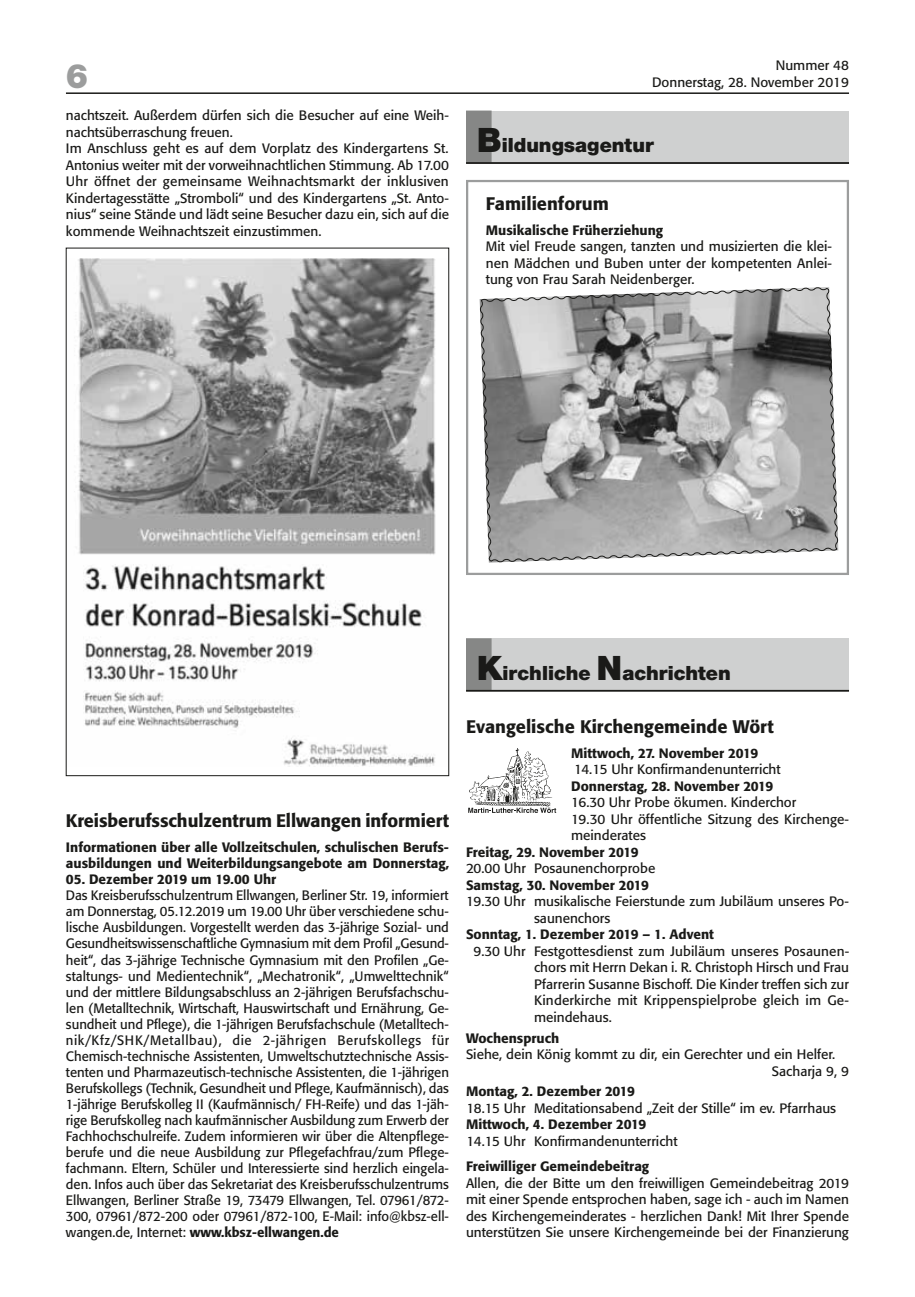
<style>
.page{position:relative;width:915px;height:1297px;background:#fff}
.page>*{position:absolute;margin:0;border:0;box-sizing:border-box;transform-origin:0 0}
.t1{font:900 36px "Nimbus Sans Novus T";color:#9c9d9d}
.t2{font:900 21px "Nimbus Sans Novus T";color:#1a1a18}
.t3{font:500 18px "Formata";letter-spacing:-.005em;color:#1a1a18}
.t4{font:13.5px/16.5px "Formata";color:#1a1a18}
.t5{font:500 13.5px/16px "Formata";color:#1a1a18}
.s1{font-size:36.15px}
.s2{font-weight:500}
</style>
<div class="page">
<hr style="left:66px;top:92px;width:782px;height:2px;background:#1a1a18">
<img style="left:74px;top:258px;width:362px;height:509px">
<div style="left:466px;top:111px;width:382px;height:51px;background:#cfd0d0"></div>
<div style="left:466px;top:111px;width:25px;height:52px;background:#868786"></div>
<hr style="left:466px;top:162px;width:382px;height:2px;background:#1a1a18">
<div style="left:466px;top:180px;width:382px;height:395px;background:#fff;border:2px solid #9c9d9d"></div>
<svg style="left:479px;top:287px;width:359px;height:276px;background:#a4a4a4"></svg>
<div style="left:466px;top:638px;width:382px;height:52px;background:#cfd0d0"></div>
<div style="left:466px;top:638px;width:25px;height:52px;background:#868786"></div>
<hr style="left:466px;top:690px;width:382px;height:2px;background:#1a1a18">
<svg style="left:468px;top:748px;width:88px;height:65px"></svg>
<h1 class="t1" style="left:66px;top:55px;width:24px">6</h1>
<p class="t4" style="left:651px;top:57px;width:198px;text-align:right">Nummer 48<br>Donnerstag, 28. November 2019</p>
<p class="t4" style="left:66px;top:107px;width:384px">nachtszeit. Außerdem dürfen sich die Besucher auf eine Weih&shy;nachtsüberraschung freuen.<br>Im Anschluss geht es auf dem Vorplatz des Kindergartens St.<br>Antonius weiter mit der vorweihnachtlichen Stimmung. Ab 17.00<br>Uhr öffnet der gemeinsame Weihnachtsmarkt der inklusiven Kindertagesstätte „Stromboli“ und des Kindergartens „St. Anto&shy;nius“ seine Stände und lädt seine Besucher dazu ein, sich auf die kommende Weihnachtszeit einzustimmen.</p>
<h2 class="t2" style="left:476px;top:133px;width:179px"><span class="s1">B</span>ildungsagentur</h2>
<h3 class="t3" style="left:485px;top:192px;width:125px">Familienforum</h3>
<p class="t5" style="left:485px;top:222px;width:179px">Musikalische Früherziehung</p>
<p class="t4" style="left:485px;top:238px;width:347px;text-align:justify">Mit viel Freude sangen, tanzten und musizierten die klei&shy;nen Mädchen und Buben unter der kompetenten Anlei&shy;tung von Frau Sarah Neidenberger.</p>
<h3 class="t3" style="left:66px;top:810px;width:384px">Kreisberufsschulzentrum Ellwangen informiert</h3>
<p class="t5" style="left:66px;top:839px;width:384px">Informationen über alle Vollzeitschulen, schulischen Berufs&shy;ausbildungen und Weiterbildungsangebote am Donnerstag,</p>
<p class="t5" style="left:66px;top:871px;width:212px">05. Dezember 2019 um 19.00 Uhr</p>
<p class="t4" style="left:66px;top:887px;width:384px;line-height:16px;text-align:justify">Das Kreisberufsschulzentrum Ellwangen, Berliner Str. 19, informiert am Donnerstag, 05.12.2019 um 19.00 Uhr über verschiedene schu&shy;lische Ausbildungen. Vorgestellt werden das 3-jährige Sozial- und Gesundheitswissenschaftliche Gymnasium mit dem Profil „Gesund&shy;heit“, das 3-jährige Technische Gymnasium mit den Profilen „Ge&shy;staltungs- und Medientechnik“, „Mechatronik“, „Umwelttechnik“ und der mittlere Bildungsabschluss an 2-jährigen Berufsfachschu&shy;len (Metalltechnik, Wirtschaft, Hauswirtschaft und Ernährung, Ge&shy;sundheit und Pflege), die 1-jährigen Berufsfachschule (Metalltech&shy;nik/Kfz/SHK/Metallbau), die 2-jährigen Berufskollegs für Chemisch-technische Assistenten, Umweltschutztechnische Assis&shy;tenten und Pharmazeutisch-technische Assistenten, die 1-jährigen Berufskollegs (Technik, Gesundheit und Pflege, Kaufmännisch), das 1-jährige Berufskolleg II (Kaufmännisch/ FH-Reife) und das 1-jäh&shy;rige Berufskolleg nach kaufmännischer Ausbildung zum Erwerb der Fachhochschulreife. Zudem informieren wir über die Altenpflege&shy;berufe und die neue Ausbildung zur Pflegefachfrau/zum Pflege&shy;fachmann. Eltern, Schüler und Interessierte sind herzlich eingela&shy;den. Infos auch über das Sekretariat des Kreisberufsschulzentrums Ellwangen, Berliner Straße 19, 73479 Ellwangen, Tel. 07961/872- 300, 07961/872-200 oder 07961/872-100, E-Mail: info@kbsz-ell&shy;wangen.de, Internet: <span class="s2">www.kbsz-ellwangen.de</span></p>
<h2 class="t2" style="left:476px;top:660px;width:255px"><span class="s1">K</span>irchliche <span class="s1">N</span>achrichten</h2>
<h3 class="t3" style="left:466px;top:715px;width:309px">Evangelische Kirchengemeinde Wört</h3>
<p class="t5" style="left:571px;top:745px;width:189px">Mittwoch, 27. November 2019</p>
<p class="t4" style="left:574px;top:761px;width:208px">14.15 Uhr Konfirmandenunterricht</p>
<p class="t5" style="left:571px;top:778px;width:204px">Donnerstag, 28. November 2019</p>
<p class="t4" style="left:571px;top:794px;width:279px">16.30 Uhr Probe ökumen. Kinderchor<br>19.30 Uhr öffentliche Sitzung des Kirchenge&shy;meinderates</p>
<p class="t5" style="left:466px;top:844px;width:174px">Freitag, 29. November 2019</p>
<p class="t4" style="left:466px;top:860px;width:191px">20.00 Uhr Posaunenchorprobe</p>
<p class="t5" style="left:466px;top:877px;width:184px">Samstag, 30. November 2019</p>
<p class="t4" style="left:534px;top:893px;width:316px;text-indent:-68px">19.30 Uhr musikalische Feierstunde zum Jubiläum unseres Po&shy;saunenchors</p>
<p class="t5" style="left:466px;top:926px;width:249px">Sonntag, 1. Dezember 2019 – 1. Advent</p>
<p class="t4" style="left:534px;top:942px;width:316px;text-align:justify;text-indent:-61px">9.30 Uhr Festgottesdienst zum Jubiläum unseres Posaunen&shy;chors mit Herrn Dekan i. R. Christoph Hirsch und Frau Pfarrerin Susanne Bischoff. Die Kinder treffen sich zur Kinderkirche mit Krippenspielprobe gleich im Ge&shy;meindehaus.</p>
<p class="t5" style="left:466px;top:1030px;width:95px">Wochenspruch</p>
<p class="t4" style="left:771px;top:1046px;width:79px;text-indent:-306px">Siehe, dein König kommt zu dir, ein Gerechter und ein Helfer.<br>Sacharja 9, 9</p>
<p class="t5" style="left:466px;top:1083px;width:171px">Montag, 2. Dezember 2019</p>
<p class="t4" style="left:466px;top:1100px;width:371px">18.15 Uhr Meditationsabend „Zeit der Stille“ im ev. Pfarrhaus</p>
<p class="t5" style="left:466px;top:1116px;width:182px">Mittwoch, 4. Dezember 2019</p>
<p class="t4" style="left:466px;top:1133px;width:212px">14.15 Uhr Konfirmandenunterricht</p>
<p class="t5" style="left:466px;top:1158px;width:185px">Freiwilliger Gemeindebeitrag</p>
<p class="t4" style="left:466px;top:1175px;width:384px;text-align:justify">Allen, die der Bitte um den freiwilligen Gemeindebeitrag 2019 mit einer Spende entsprochen haben, sage ich - auch im Namen des Kirchengemeinderates - herzlichen Dank! Mit Ihrer Spende unterstützen Sie unsere Kirchengemeinde bei der Finanzierung</p>
</div>
